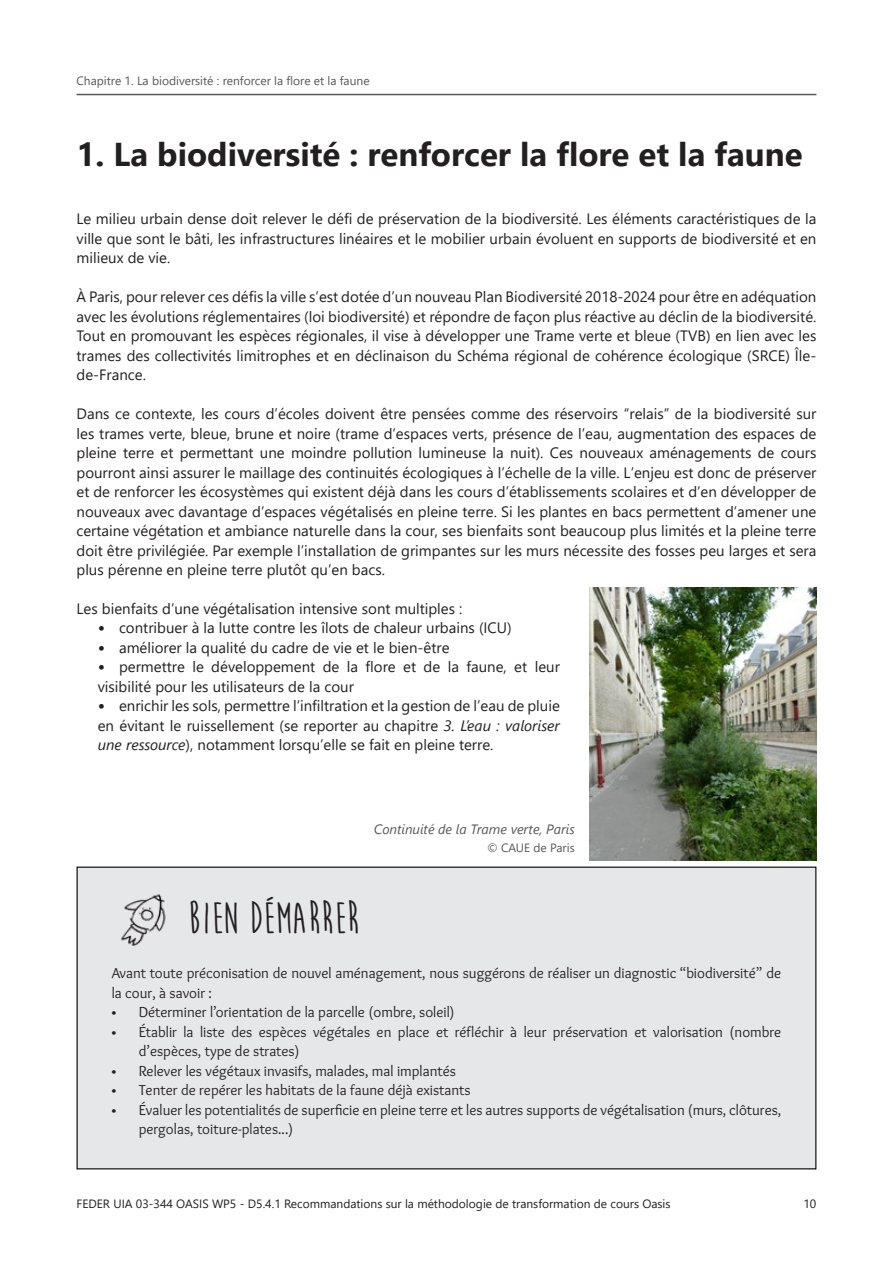
<style>
.page{position:relative;width:893px;height:1263px;background:#fff}
.page>*{position:absolute;margin:0;border:0;box-sizing:border-box;transform-origin:0 0}
.Titre_encadré{font:700 45px "Moon Flower";color:#231f20}
.t1{font:700 33px "Segoe UI";color:#231f20}
.t2{font:15px/19.5px "Segoe UI";color:#231f20;text-align:justify}
.corps_de_texte{font:15px/19.5px "Overlock";color:#231f20}
.légende{font:italic 13.5px "Segoe UI";color:#57585a}
.t3{font:12px "Segoe UI";color:#231f20}
.légende-2{font:12px "Segoe UI";color:#57585a}
.s1{font-family:"Calibri"}
.s2{font-style:italic}
.s3{font-weight:700}
</style>
<div class="page">
<hr style="left:77px;top:94px;width:739px;height:1px;background:#57585a">
<div style="left:77px;top:867px;width:739px;height:302px;background:#e6e7e9"></div>
<img style="left:121px;top:894px;width:45px;height:52px">
<img style="left:590px;top:587px;width:226px;height:273px">
<p class="légende-2" style="left:77px;top:70px;width:295px">Chapitre 1. La biodiversité : renforcer la flore et la faune</p>
<p class="t1" style="left:77px;top:123px;width:728px">1. La biodiversité : renforcer la flore et la faune</p>
<p class="t2" style="left:77px;top:208px;width:741px">Le milieu urbain dense doit relever le défi de préservation de la biodiversité. Les éléments caractéristiques de la ville que sont le bâti, les infrastructures linéaires et le mobilier urbain évoluent en supports de biodiversité et en milieux de vie.</p>
<p class="t2" style="left:77px;top:286px;width:741px">À Paris, pour relever ces défis la ville s’est dotée d’un nouveau Plan Biodiversité 2018-2024 pour être en adéquation avec les évolutions réglementaires (loi biodiversité) et répondre de façon plus réactive au déclin de la biodiversité.<br>Tout en promouvant les espèces régionales, il vise à développer une Trame verte et bleue (TVB) en lien avec les trames des collectivités limitrophes et en déclinaison du Schéma régional de cohérence écologique (SRCE) Île&shy;de-France.</p>
<p class="t2" style="left:77px;top:403px;width:741px">Dans ce contexte, les cours d’écoles doivent être pensées comme des réservoirs “relais” de la biodiversité sur les trames verte, bleue, brune et noire (trame d’espaces verts, présence de l’eau, augmentation des espaces de pleine terre et permettant une moindre pollution lumineuse la nuit). Ces nouveaux aménagements de cours pourront ainsi assurer le maillage des continuités écologiques à l’échelle de la ville. L’enjeu est donc de préserver et de renforcer les écosystèmes qui existent déjà dans les cours d’établissements scolaires et d’en développer de nouveaux avec davantage d’espaces végétalisés en pleine terre. Si les plantes en bacs permettent d’amener une certaine végétation et ambiance naturelle dans la cour, ses bienfaits sont beaucoup plus limités et la pleine terre doit être privilégiée. Par exemple l’installation de grimpantes sur les murs nécessite des fosses peu larges et sera plus pérenne en pleine terre plutôt qu’en bacs.</p>
<p class="t2" style="left:77px;top:597px;width:387px">Les bienfaits d’une végétalisation intensive sont multiples :</p>
<p class="t2" style="left:98px;top:617px;width:415px"><span class="s1">•</span> contribuer à la lutte contre les îlots de chaleur urbains (ICU)</p>
<p class="t2" style="left:98px;top:636px;width:353px"><span class="s1">•</span> améliorer la qualité du cadre de vie et le bien-être</p>
<p class="t2" style="left:98px;top:656px;width:464px"><span class="s1">•</span> permettre le développement de la flore et de la faune, et leur visibilité pour les utilisateurs de la cour</p>
<p class="t2" style="left:98px;top:695px;width:464px"><span class="s1">•</span> enrichir les sols, permettre l’infiltration et la gestion de l’eau de pluie en évitant le ruissellement (se reporter au chapitre <span class="s2">3. L’eau : valoriser une ressource</span>), notamment lorsqu’elle se fait en pleine terre.</p>
<p class="légende" style="left:374px;top:816px;width:202px">Continuité de la Trame verte, Paris</p>
<p class="légende-2" style="left:487px;top:836px;width:89px">© CAUE de Paris</p>
<p class="Titre_encadré" style="left:188px;top:895px;width:173px">BIEN DÉMARRER</p>
<p class="corps_de_texte" style="left:112px;top:964px;width:671px">Avant toute préconisation de nouvel aménagement, nous suggérons de réaliser un diagnostic “biodiversité” de la cour, à savoir :</p>
<p class="corps_de_texte" style="left:112px;top:1003px;width:344px"><span class="s3">•</span> Déterminer l’orientation de la parcelle (ombre, soleil)</p>
<p class="corps_de_texte" style="left:139px;top:1022px;width:644px;text-indent:-27px"><span class="s3">•</span> Établir la liste des espèces végétales en place et réfléchir à leur préservation et valorisation (nombre d’espèces, type de strates)</p>
<p class="corps_de_texte" style="left:112px;top:1061px;width:346px"><span class="s3">•</span> Relever les végétaux invasifs, malades, mal implantés</p>
<p class="corps_de_texte" style="left:112px;top:1081px;width:360px"><span class="s3">•</span> Tenter de repérer les habitats de la faune déjà existants</p>
<p class="corps_de_texte" style="left:139px;top:1100px;width:644px;text-indent:-27px"><span class="s3">•</span> Évaluer les potentialités de superficie en pleine terre et les autres supports de végétalisation (murs, clôtures, pergolas, toiture-plates...)</p>
<p class="t3" style="left:77px;top:1192px;width:596px">FEDER UIA 03-344 OASIS WP5 - D5.4.1 Recommandations sur la méthodologie de transformation de cours Oasis</p>
<p class="t3" style="left:803px;top:1192px;width:14px">10</p>
</div>
